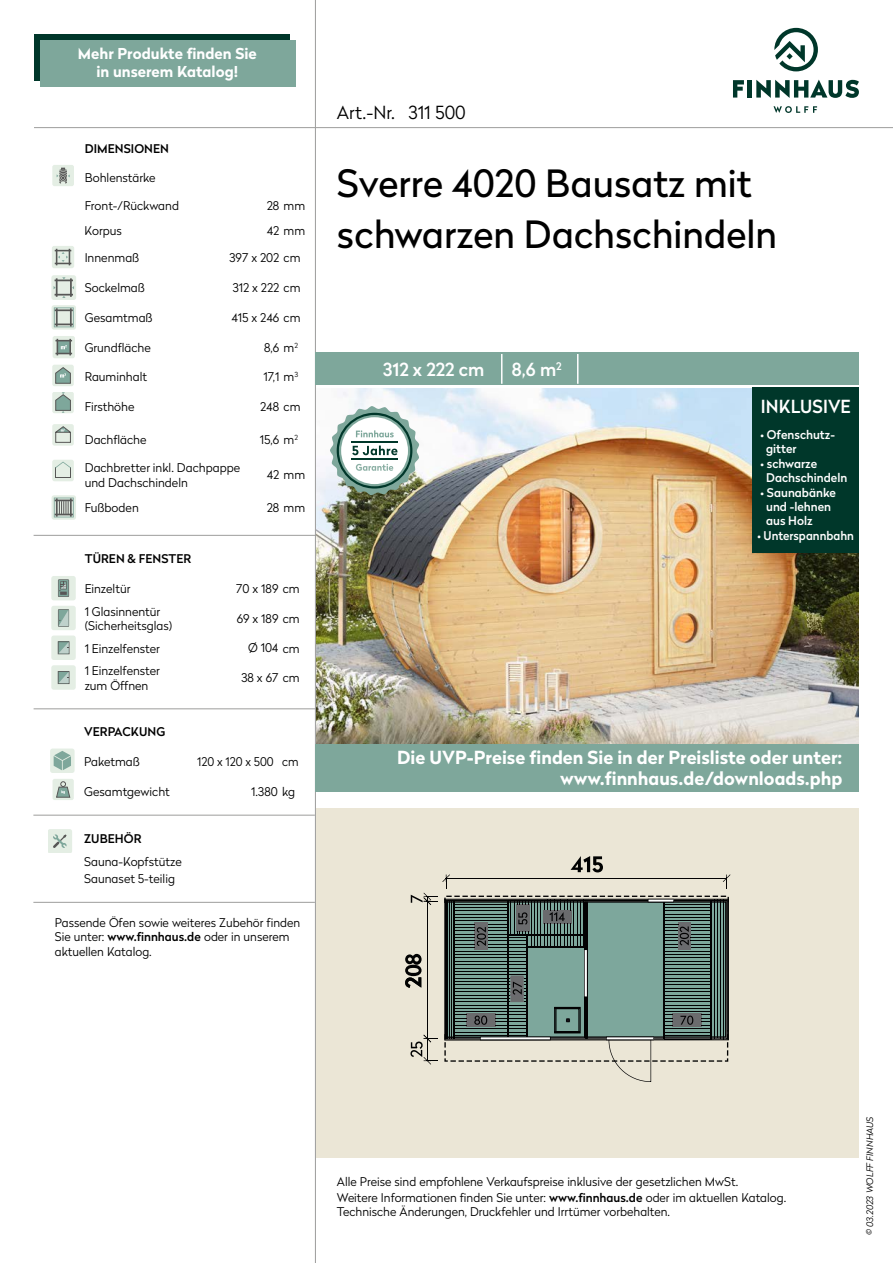
<style>
.page{position:relative;width:893px;height:1263px;background:#fff}
.page>*{position:absolute;margin:0;border:0;box-sizing:border-box;transform-origin:0 0}
.t1{font:37.5px/51px "Radikal";color:#000}
.t2{font:700 18px/21.6px "Radikal";color:#fff;text-align:right}
.t3{font:500 18px "Radikal";letter-spacing:.005em;color:#fff}
.t4{font:300 18px "Radikal";color:#000}
.t5{font:700 15px/18px "Radikal";color:#fff;text-align:center}
.t6{font:300 12px/14.4px "Radikal";color:#000}
.t7{font:500 12px/14.4px "Radikal";color:#fff}
.t8{font:500 12px "Radikal";letter-spacing:.005em;color:#000}
.t9{font:italic 300 9px "Radikal";color:#000}
.s1{font-weight:500}
</style>
<div class="page">
<hr style="left:316px;top:127px;width:577px;height:1px;background:#9d9d9c">
<hr style="left:315px;top:0;width:1px;height:1263px;background:#9d9d9c">
<div style="left:316px;top:808px;width:543px;height:350px;background:#ebe6d6"></div>
<div style="left:315px;top:352px;width:544px;height:32px;background:#7ea79b"></div>
<hr style="left:501px;top:354px;width:1px;height:30px;background:#fff">
<hr style="left:577px;top:354px;width:1px;height:30px;background:#fff">
<hr style="left:34px;top:127px;width:281px;height:1px;background:#9d9d9c">
<div style="left:52px;top:576px;width:24px;height:24px;background:#e4eee4;border-radius:3px"></div>
<svg style="left:58px;top:579px;width:11px;height:18px"></svg>
<div style="left:52px;top:606px;width:24px;height:24px;background:#e4eee4;border-radius:3px"></div>
<svg style="left:58px;top:609px;width:11px;height:18px"></svg>
<div style="left:52px;top:635px;width:24px;height:25px;background:#e4eee4;border-radius:3px"></div>
<svg style="left:58px;top:641px;width:12px;height:13px"></svg>
<div style="left:52px;top:665px;width:24px;height:25px;background:#e4eee4;border-radius:3px"></div>
<svg style="left:58px;top:671px;width:12px;height:13px"></svg>
<div style="left:52px;top:165px;width:22px;height:21px;background:#e4eee4;border-radius:2px"></div>
<svg style="left:57px;top:168px;width:13px;height:15px"></svg>
<div style="left:52px;top:246px;width:22px;height:22px;background:#e4eee4;border-radius:2px"></div>
<svg style="left:55px;top:249px;width:16px;height:16px"></svg>
<div style="left:51px;top:275px;width:25px;height:25px;background:#e4eee4;border-radius:3px"></div>
<svg style="left:54px;top:277px;width:20px;height:21px"></svg>
<svg style="left:52px;top:305px;width:24px;height:25px"></svg>
<svg style="left:54px;top:307px;width:20px;height:20px"></svg>
<div style="left:53px;top:336px;width:22px;height:22px;background:#e4eee4;border-radius:2px"></div>
<svg style="left:55px;top:339px;width:17px;height:16px"></svg>
<div style="left:52px;top:365px;width:22px;height:21px;background:#e4eee4;border-radius:2px"></div>
<svg style="left:55px;top:367px;width:16px;height:17px"></svg>
<div style="left:52px;top:392px;width:22px;height:21px;background:#e4eee4;border-radius:2px"></div>
<svg style="left:55px;top:392px;width:16px;height:21px"></svg>
<div style="left:52px;top:424px;width:22px;height:22px;background:#e4eee4;border-radius:2px"></div>
<svg style="left:55px;top:426px;width:16px;height:17px"></svg>
<div style="left:52px;top:460px;width:22px;height:21px;background:#e4eee4;border-radius:2px"></div>
<svg style="left:55px;top:462px;width:16px;height:16px"></svg>
<svg style="left:52px;top:495px;width:24px;height:25px"></svg>
<svg style="left:54px;top:497px;width:20px;height:20px"></svg>
<div style="left:48px;top:829px;width:24px;height:24px;background:#e4eee4;border-radius:3px"></div>
<svg style="left:53px;top:834px;width:14px;height:14px"></svg>
<div style="left:50px;top:748px;width:25px;height:25px;background:#e4eee4;border-radius:3px"></div>
<svg style="left:54px;top:751px;width:17px;height:19px"></svg>
<div style="left:53px;top:779px;width:21px;height:21px;background:#e4eee4;border-radius:2px"></div>
<svg style="left:56px;top:781px;width:15px;height:17px"></svg>
<hr style="left:34px;top:535px;width:282px;height:1px;background:#9d9d9c">
<hr style="left:34px;top:708px;width:282px;height:1px;background:#9d9d9c">
<hr style="left:33px;top:902px;width:282px;height:1px;background:#9d9d9c">
<hr style="left:33px;top:815px;width:282px;height:1px;background:#9d9d9c">
<img style="left:316px;top:388px;width:543px;height:356px">
<div style="left:316px;top:744px;width:543px;height:48px;background:#7ea79b"></div>
<div style="left:34px;top:34px;width:255px;height:46px;background:#00372a"></div>
<div style="left:40px;top:41px;width:255px;height:46px;background:#7ea79b"></div>
<svg style="left:330px;top:406px;width:89px;height:89px"></svg>
<div style="left:752px;top:387px;width:107px;height:166px;background:#00372a"></div>
<svg style="left:405px;top:856px;width:325px;height:226px"></svg>
<svg style="left:774px;top:28px;width:44px;height:43px"></svg>
<svg style="left:773px;top:106px;width:44px;height:7px"></svg>
<svg style="left:733px;top:80px;width:11px;height:18px"></svg>
<hr style="left:748px;top:80px;width:4px;height:18px;background:#00372a">
<svg style="left:756px;top:80px;width:103px;height:18px"></svg>
<p class="t5" style="left:78px;top:44px;width:181px">Mehr Produkte finden Sie in unserem Katalog!</p>
<p class="t8" style="left:85px;top:140px;width:86px">DIMENSIONEN</p>
<p class="t6" style="left:85px;top:170px;width:72px">Bohlenstärke</p>
<p class="t6" style="left:85px;top:198px;width:96px">Front-/Rückwand</p>
<p class="t6" style="left:267px;top:198px;width:40px">28 mm</p>
<p class="t6" style="left:85px;top:223px;width:39px">Korpus</p>
<p class="t6" style="left:267px;top:223px;width:40px">42 mm</p>
<p class="t6" style="left:85px;top:250px;width:56px">Innenmaß</p>
<p class="t6" style="left:229px;top:250px;width:73px">397 x 202 cm</p>
<p class="t6" style="left:85px;top:280px;width:62px">Sockelmaß</p>
<p class="t6" style="left:233px;top:280px;width:69px">312 x 222 cm</p>
<p class="t6" style="left:85px;top:310px;width:69px">Gesamtmaß</p>
<p class="t6" style="left:232px;top:310px;width:70px">415 x 246 cm</p>
<p class="t6" style="left:85px;top:340px;width:68px">Grundfläche</p>
<p class="t6" style="left:264px;top:340px;width:35px">8,6 m<sup>2</sup></p>
<p class="t6" style="left:85px;top:369px;width:64px">Rauminhalt</p>
<p class="t6" style="left:264px;top:369px;width:36px">17,1 m<sup>3</sup></p>
<p class="t6" style="left:85px;top:399px;width:51px">Firsthöhe</p>
<p class="t6" style="left:260px;top:399px;width:42px">248 cm</p>
<p class="t6" style="left:85px;top:432px;width:63px">Dachfläche</p>
<p class="t6" style="left:260px;top:432px;width:40px">15,6 m<sup>2</sup></p>
<p class="t6" style="left:85px;top:460px;width:157px">Dachbretter inkl. Dachpappe und Dachschindeln</p>
<p class="t6" style="left:267px;top:467px;width:40px">42 mm</p>
<p class="t6" style="left:85px;top:500px;width:56px">Fußboden</p>
<p class="t6" style="left:267px;top:500px;width:40px">28 mm</p>
<p class="t8" style="left:85px;top:550px;width:108px">TÜREN &amp; FENSTER</p>
<p class="t6" style="left:85px;top:581px;width:47px">Einzeltür</p>
<p class="t6" style="left:236px;top:581px;width:65px">70 x 189 cm</p>
<p class="t6" style="left:85px;top:603px;width:89px">1 Glasinnentür (Sicherheitsglas)</p>
<p class="t6" style="left:237px;top:611px;width:64px">69 x 189 cm</p>
<p class="t6" style="left:85px;top:640px;width:77px">1 Einzelfenster</p>
<p class="t6" style="left:248px;top:640px;width:53px">Ø 104 cm</p>
<p class="t6" style="left:85px;top:663px;width:77px">1 Einzelfenster zum Öffnen</p>
<p class="t6" style="left:241px;top:670px;width:60px">38 x 67 cm</p>
<p class="t8" style="left:84px;top:723px;width:83px">VERPACKUNG</p>
<p class="t6" style="left:84px;top:754px;width:57px">Paketmaß</p>
<p class="t6" style="left:197px;top:754px;width:103px">120 x 120 x 500 cm</p>
<p class="t6" style="left:84px;top:783px;width:87px">Gesamtgewicht</p>
<p class="t6" style="left:251px;top:783px;width:46px">1.380 kg</p>
<p class="t8" style="left:84px;top:830px;width:59px">ZUBEHÖR</p>
<p class="t6" style="left:84px;top:853px;width:99px;line-height:17px">Sauna-Kopfstütze<br>Saunaset 5-teilig</p>
<p class="t6" style="left:55px;top:915px;width:247px">Passende Öfen sowie weiteres Zubehör finden<br>Sie unter: <span class="s1">www.finnhaus.de</span> oder in unserem aktuellen Katalog.</p>
<h2 class="t4" style="left:337px;top:100px;width:130px">Art.-Nr. 311 500</h2>
<h1 class="t1" style="left:337px;top:156px;width:442px">Sverre 4020 Bausatz mit schwarzen Dachschindeln</h1>
<h2 class="t3" style="left:383px;top:356px;width:103px">312 x 222 cm</h2>
<h2 class="t3" style="left:512px;top:356px;width:51px">8,6 m<sup>2</sup></h2>
<h2 class="t3" style="left:761px;top:393px;width:91px">INKLUSIVE</h2>
<p class="t7" style="left:766px;top:427px;width:70px;text-indent:-6px">• Ofenschutz&shy;gitter</p>
<p class="t7" style="left:766px;top:455px;width:83px;text-indent:-6px">• schwarze<br>Dachschindeln</p>
<p class="t7" style="left:766px;top:484px;width:71px;text-indent:-6px">• Saunabänke und -lehnen aus Holz</p>
<p class="t7" style="left:758px;top:527px;width:98px">• Unterspannbahn</p>
<h2 class="t2" style="left:397px;top:745px;width:447px">Die UVP-Preise finden Sie in der Preisliste oder unter: www.finnhaus.de/downloads.php</h2>
<p class="t6" style="left:337px;top:1174px;width:403px">Alle Preise sind empfohlene Verkaufspreise inklusive der gesetzlichen MwSt.</p>
<p class="t6" style="left:337px;top:1190px;width:451px">Weitere Informationen finden Sie unter: <span class="s1">www.finnhaus.de</span> oder im aktuellen Katalog.</p>
<p class="t6" style="left:337px;top:1204px;width:335px">Technische Änderungen, Druckfehler und Irrtümer vorbehalten.</p>
<p class="t9" style="left:864px;top:1235px;width:120px;rotate:-90deg">© 03.2023 WOLFF FINNHAUS</p>
</div>
